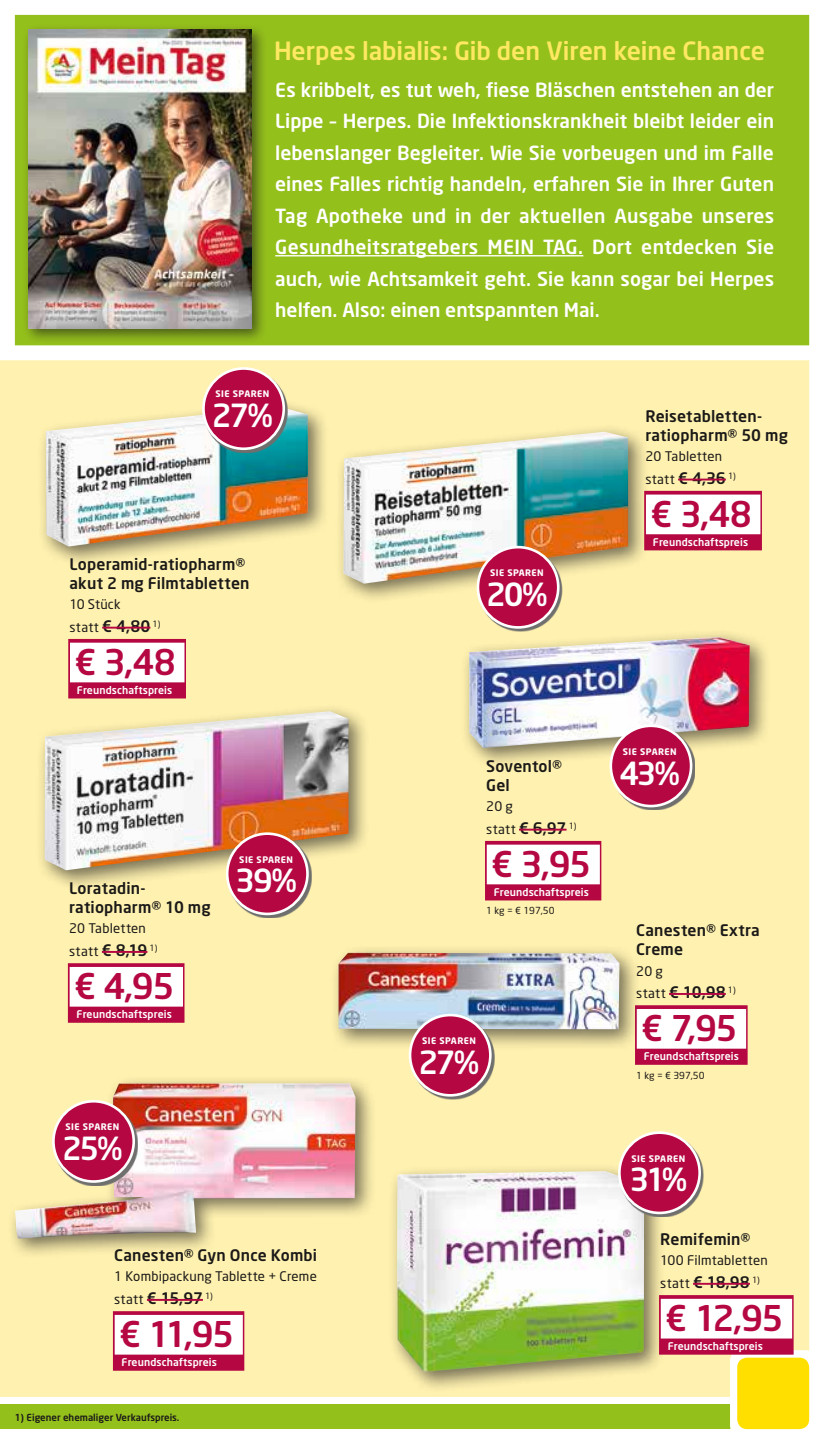
<style>
.page{position:relative;width:839px;height:1444px;background:#fff}
.page>*{position:absolute;margin:0;border:0;box-sizing:border-box;transform-origin:0 0}
._04_Angebotspreis{font:500 35px "Neo Sans";letter-spacing:-.045em;color:#b50843}
.t1{font:500 31.5px "Neo Sans";letter-spacing:-.08em;color:#fff}
.t2{font:500 24.85px "Neo Sans";letter-spacing:-.005em;color:#ffe862}
.t3{font:500 19.25px/31.5px "Neo Sans";color:#fff;text-align:justify}
._01_Artikel{font:500 15.75px/19.2px "Neo Sans";letter-spacing:.01em;color:#1a1918}
._03_statt_Preis{font:500 15.75px "Neo Sans";letter-spacing:-.04em;color:#1a1918}
._02_Text{font:13.12px "Neo Sans";letter-spacing:.015em;color:#1a1918}
._03_statt_Preis-2{font:13.12px "Neo Sans";letter-spacing:.025em;color:#1a1918}
._07_T_Wirberaten{font:500 10.5px "Neo Sans";letter-spacing:.01em;color:#fff}
.t4{font:500 9.62px "Neo Sans";color:#1a1918}
._05_Grundpreis{font:9.62px "Neo Sans";color:#1a1918}
.t5{font:700 8.92px "Neo Sans";letter-spacing:.05em;color:#fff}
.s1{font-weight:500;font-size:15.75px}
.s2{font-weight:400;font-size:13.12px}
</style>
<div class="page">
<div style="left:0;top:1404px;width:769px;height:25px;background:#94c01c"></div>
<div style="left:0;top:368px;width:809px;height:1028px;background:#fff1af"></div>
<div style="left:729px;top:1350px;width:87px;height:86px;background:#fff;border-radius:11px"></div>
<div style="left:737px;top:1357px;width:72px;height:72px;background:#ffdf00;border-radius:10px"></div>
<svg style="left:0;top:14px;width:810px;height:354px;background:#a0c634"></svg>
<hr style="left:275px;top:255px;width:308px;height:1px;background:#fff">
<div style="left:22px;top:23px;width:245px;height:321px;background:#1a1918;opacity:.6"></div>
<img style="left:28px;top:29px;width:223px;height:299px">
<div style="left:460px;top:629px;width:310px;height:139px;background:#1a1918;opacity:.6"></div>
<img style="left:469px;top:637px;width:280px;height:111px">
<div style="left:485px;top:841px;width:116px;height:59px;background:#b50843"></div>
<div style="left:486px;top:844px;width:113px;height:40px;background:#fff"></div>
<hr style="left:519px;top:828px;width:47px;height:2px;background:#b50843">
<svg style="left:611px;top:727px;width:83px;height:83px"></svg>
<div style="left:610px;top:726px;width:81px;height:80px;background:#b50843;border-radius:50%"></div>
<div style="left:609px;top:724px;width:83px;height:83px;border:3px solid #fff;border-radius:50%"></div>
<div style="left:388px;top:1162px;width:277px;height:230px;background:#1a1918;opacity:.6"></div>
<img style="left:397px;top:1171px;width:247px;height:200px">
<div style="left:659px;top:1295px;width:134px;height:59px;background:#b50843"></div>
<div style="left:660px;top:1298px;width:132px;height:40px;background:#fff"></div>
<hr style="left:693px;top:1282px;width:56px;height:2px;background:#b50843">
<svg style="left:620px;top:1133px;width:83px;height:83px;fill:#fff1af"></svg>
<div style="left:619px;top:1132px;width:80px;height:81px;background:#b50843;border-radius:50%"></div>
<div style="left:618px;top:1131px;width:82px;height:83px;border:3px solid #fff;border-radius:50%"></div>
<div style="left:36px;top:703px;width:333px;height:188px;background:#1a1918;opacity:.6"></div>
<img style="left:45px;top:711px;width:303px;height:159px">
<div style="left:68px;top:963px;width:116px;height:59px;background:#b50843"></div>
<div style="left:70px;top:967px;width:113px;height:39px;background:#fff"></div>
<hr style="left:102px;top:951px;width:45px;height:2px;background:#b50843">
<svg style="left:228px;top:835px;width:83px;height:83px;background:#d1b687"></svg>
<div style="left:227px;top:833px;width:80px;height:81px;background:#b50843;border-radius:50%"></div>
<div style="left:226px;top:832px;width:83px;height:83px;border:3px solid #fff;border-radius:50%"></div>
<div style="left:335px;top:423px;width:314px;height:181px;background:#1a1918;opacity:.6"></div>
<img style="left:343px;top:432px;width:285px;height:152px">
<div style="left:644px;top:491px;width:117px;height:59px;background:#b50843"></div>
<div style="left:645px;top:494px;width:115px;height:40px;background:#fff"></div>
<hr style="left:678px;top:478px;width:47px;height:2px;background:#b50843">
<svg style="left:479px;top:548px;width:83px;height:83px"></svg>
<div style="left:478px;top:547px;width:80px;height:80px;background:#b50843;border-radius:50%"></div>
<div style="left:476px;top:546px;width:83px;height:83px;border:3px solid #fff;border-radius:50%"></div>
<div style="left:37px;top:399px;width:292px;height:168px;background:#1a1918;opacity:.6"></div>
<img style="left:46px;top:407px;width:262px;height:139px">
<div style="left:68px;top:639px;width:118px;height:59px;background:#b50843"></div>
<div style="left:70px;top:642px;width:114px;height:40px;background:#fff"></div>
<hr style="left:102px;top:626px;width:48px;height:2px;background:#b50843">
<svg style="left:204px;top:369px;width:83px;height:84px"></svg>
<div style="left:203px;top:368px;width:81px;height:81px;background:#b50843;border-radius:50%"></div>
<div style="left:202px;top:367px;width:83px;height:83px;border:3px solid #fff;border-radius:50%"></div>
<hr style="left:0;top:459px;width:1px;height:59px;background:#b50843">
<div style="left:7px;top:1075px;width:369px;height:184px;background:#1a1918;opacity:.6"></div>
<img style="left:15px;top:1083px;width:340px;height:155px">
<div style="left:113px;top:1311px;width:131px;height:59px;background:#b50843"></div>
<div style="left:115px;top:1315px;width:128px;height:39px;background:#fff"></div>
<hr style="left:147px;top:1299px;width:56px;height:1px;background:#b50843">
<svg style="left:54px;top:1102px;width:84px;height:83px;background:#d1ab91"></svg>
<div style="left:53px;top:1101px;width:81px;height:80px;background:#b50843;border-radius:50%"></div>
<div style="left:52px;top:1100px;width:83px;height:82px;border:3px solid #fff;border-radius:50%"></div>
<div style="left:635px;top:1005px;width:112px;height:59px;background:#b50843"></div>
<div style="left:636px;top:1009px;width:110px;height:39px;background:#fff"></div>
<hr style="left:669px;top:993px;width:56px;height:2px;background:#b50843">
<div style="left:329px;top:944px;width:311px;height:106px;background:#1a1918;opacity:.6"></div>
<img style="left:338px;top:952px;width:281px;height:77px">
<svg style="left:411px;top:1016px;width:83px;height:83px;background:#ccccb4"></svg>
<div style="left:410px;top:1015px;width:80px;height:80px;background:#b50843;border-radius:50%"></div>
<div style="left:408px;top:1013px;width:83px;height:83px;border:3px solid #fff;border-radius:50%"></div>
<p class="t2" style="left:274px;top:35px;width:492px">Herpes labialis: Gib den Viren keine Chance</p>
<p class="t3" style="left:275px;top:73px;width:500px">Es kribbelt, es tut weh, fiese Bläschen entstehen an der Lippe – Herpes. Die Infektionskrankheit bleibt leider ein lebenslanger Begleiter. Wie Sie vorbeugen und im Falle eines Falles richtig handeln, erfahren Sie in Ihrer Guten Tag Apotheke und in der aktuellen Ausgabe unseres Gesundheitsratgebers MEIN TAG. Dort entdecken Sie auch, wie Achtsamkeit geht. Sie kann sogar bei Herpes helfen. Also: einen entspannten Mai.</p>
<p class="t5" style="left:215px;top:388px;width:55px">SIE SPAREN</p>
<p class="t1" style="left:212px;top:396px;width:62px">27%</p>
<p class="_01_Artikel" style="left:69px;top:554px;width:181px">Loperamid-ratiopharm® akut 2 mg Filmtabletten</p>
<p class="_02_Text" style="left:69px;top:596px;width:53px">10 Stück</p>
<p class="_03_statt_Preis-2" style="left:69px;top:619px;width:92px">statt <span class="s1">€ 4,80</span> <sup>1)</sup></p>
<p class="_04_Angebotspreis" style="left:74px;top:640px;width:103px">€ 3,48</p>
<p class="_07_T_Wirberaten" style="left:77px;top:683px;width:97px">Freundschaftspreis</p>
<p class="_01_Artikel" style="left:69px;top:878px;width:143px">Loratadin&shy;ratiopharm® 10 mg</p>
<p class="_02_Text" style="left:69px;top:920px;width:78px">20 Tabletten</p>
<p class="_03_statt_Preis-2" style="left:69px;top:943px;width:90px">statt <span class="s1">€ 8,19</span> <sup>1)</sup></p>
<p class="_04_Angebotspreis" style="left:74px;top:964px;width:102px">€ 4,95</p>
<p class="_07_T_Wirberaten" style="left:77px;top:1007px;width:97px">Freundschaftspreis</p>
<p class="t5" style="left:239px;top:853px;width:55px">SIE SPAREN</p>
<p class="t1" style="left:235px;top:861px;width:63px">39%</p>
<p class="t5" style="left:66px;top:1121px;width:55px">SIE SPAREN</p>
<p class="t1" style="left:62px;top:1128px;width:62px">25%</p>
<p class="_01_Artikel" style="left:114px;top:1245px;width:204px">Canesten® Gyn Once Kombi</p>
<p class="_02_Text" style="left:114px;top:1268px;width:204px">1 Kombipackung Tablette + Creme</p>
<p class="_03_statt_Preis" style="left:114px;top:1288px;width:100px"><span class="s2">statt</span> € 15,97 <sup>1)</sup></p>
<p class="_04_Angebotspreis" style="left:119px;top:1312px;width:117px">€ 11,95</p>
<p class="_07_T_Wirberaten" style="left:122px;top:1355px;width:97px">Freundschaftspreis</p>
<p class="t4" style="left:15px;top:1411px;width:166px">1) Eigener ehemaliger Verkaufspreis.</p>
<p class="t5" style="left:490px;top:567px;width:55px">SIE SPAREN</p>
<p class="t1" style="left:486px;top:574px;width:63px">20%</p>
<p class="_01_Artikel" style="left:645px;top:406px;width:144px">Reisetabletten&shy;ratiopharm® 50 mg</p>
<p class="_02_Text" style="left:645px;top:448px;width:78px">20 Tabletten</p>
<p class="_03_statt_Preis-2" style="left:645px;top:471px;width:92px">statt <span class="s1">€ 4,36</span> <sup>1)</sup></p>
<p class="_04_Angebotspreis" style="left:650px;top:492px;width:103px">€ 3,48</p>
<p class="_07_T_Wirberaten" style="left:652px;top:535px;width:97px">Freundschaftspreis</p>
<p class="_01_Artikel" style="left:486px;top:756px;width:77px">Soventol®<br>Gel</p>
<p class="_02_Text" style="left:486px;top:798px;width:28px">20 g</p>
<p class="_03_statt_Preis-2" style="left:486px;top:821px;width:92px">statt <span class="s1">€ 6,97</span> <sup>1)</sup></p>
<p class="_04_Angebotspreis" style="left:491px;top:842px;width:102px">€ 3,95</p>
<p class="_07_T_Wirberaten" style="left:493px;top:885px;width:97px">Freundschaftspreis</p>
<p class="_05_Grundpreis" style="left:486px;top:905px;width:70px">1 kg = € 197,50</p>
<p class="t5" style="left:422px;top:1035px;width:55px">SIE SPAREN</p>
<p class="t1" style="left:418px;top:1042px;width:62px">27%</p>
<p class="t5" style="left:622px;top:745px;width:55px">SIE SPAREN</p>
<p class="t1" style="left:619px;top:753px;width:62px">43%</p>
<p class="_01_Artikel" style="left:636px;top:920px;width:125px">Canesten® Extra<br>Creme</p>
<p class="_02_Text" style="left:636px;top:962px;width:28px">20 g</p>
<p class="_03_statt_Preis" style="left:636px;top:982px;width:101px"><span class="s2">statt</span> € 10,98 <sup>1)</sup></p>
<p class="_04_Angebotspreis" style="left:641px;top:1006px;width:98px">€ 7,95</p>
<p class="_07_T_Wirberaten" style="left:643px;top:1049px;width:97px">Freundschaftspreis</p>
<p class="_05_Grundpreis" style="left:636px;top:1069px;width:70px">1 kg = € 397,50</p>
<p class="t5" style="left:631px;top:1152px;width:55px">SIE SPAREN</p>
<p class="t1" style="left:629px;top:1159px;width:59px">31%</p>
<p class="_01_Artikel" style="left:660px;top:1229px;width:91px">Remifemin®</p>
<p class="_02_Text" style="left:660px;top:1252px;width:109px">100 Filmtabletten</p>
<p class="_03_statt_Preis" style="left:660px;top:1272px;width:101px"><span class="s2">statt</span> € 18,98 <sup>1)</sup></p>
<p class="_04_Angebotspreis" style="left:665px;top:1296px;width:120px">€ 12,95</p>
<p class="_07_T_Wirberaten" style="left:667px;top:1339px;width:97px">Freundschaftspreis</p>
</div>
